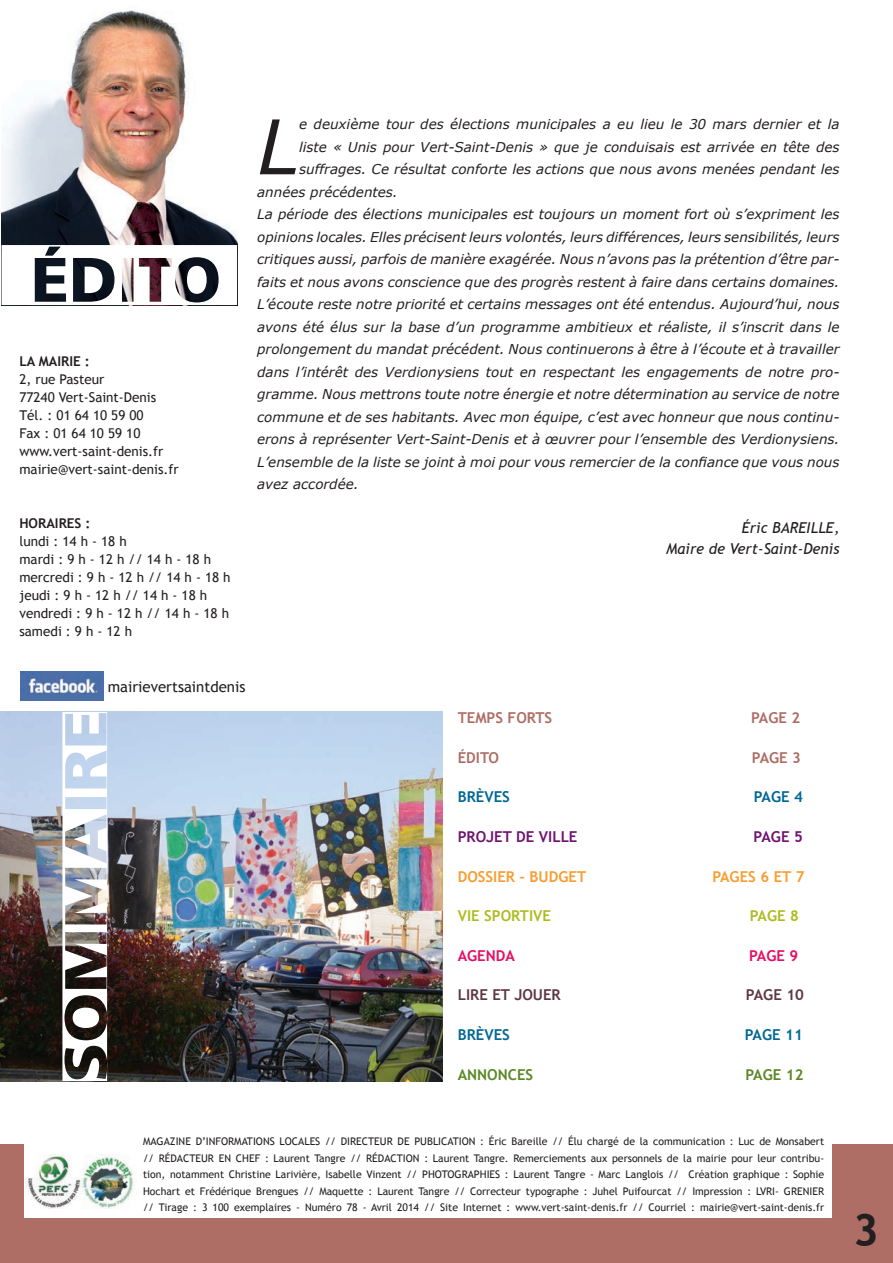
<style>
.page{position:relative;width:893px;height:1263px;background:#fff}
.page>*{position:absolute;margin:0;border:0;box-sizing:border-box;transform-origin:0 0}
.t1{font:italic 75.45px "Verdana";color:#231f20}
.t2{font:700 45px "Trebuchet MS";color:#231f20}
.t3{font:italic 15px/21px "Trebuchet MS";color:#231f20;text-align:right}
.t4{font:700 15px "Trebuchet MS";color:#ae6e65}
.t5{font:700 15px "Trebuchet MS";color:#006893}
.t6{font:700 15px "Trebuchet MS";color:#f89d31}
.t7{font:15px "Trebuchet MS";color:#231f20}
.t8{font:700 15px "Trebuchet MS";color:#711271}
.t9{font:700 15px "Trebuchet MS";color:#5e3744}
.t10{font:700 15px "Trebuchet MS";color:#aebc21}
.t11{font:700 15px "Trebuchet MS";color:#5c8727}
.t12{font:700 15px "Trebuchet MS";color:#e50f63}
.t13{font:italic 13.5px "Verdana";color:#231f20}
.t14{font:13.5px/18px "Trebuchet MS";color:#231f20}
.t15{font:700 13.5px "Trebuchet MS";color:#231f20}
.t16{font:10.5px/16.5px "Trebuchet MS";color:#231f20;text-align:justify}
</style>
<div class="page">
<img style="left:1px;top:711px;width:442px;height:370px">
<div style="left:0;top:1144px;width:893px;height:119px;background:#ae6e65"></div>
<div style="left:24px;top:1137px;width:808px;height:80px;background:#fff"></div>
<img style="left:2px;top:10px;width:235px;height:235px">
<img style="left:62px;top:712px;width:45px;height:369px">
<img style="left:26px;top:1154px;width:108px;height:54px">
<svg style="left:2px;top:245px;width:235px;height:58px"></svg>
<img style="left:20px;top:671px;width:83px;height:29px">
<p class="t15" style="left:19px;top:353px;width:72px">LA MAIRIE :</p>
<p class="t14" style="left:19px;top:370px;width:161px">2, rue Pasteur<br>77240 Vert-Saint-Denis<br>Tél. : 01 64 10 59 00<br>Fax : 01 64 10 59 10 www.vert-saint-denis.fr mairie@vert-saint-denis.fr</p>
<p class="t15" style="left:19px;top:515px;width:73px">HORAIRES :</p>
<p class="t14" style="left:19px;top:532px;width:213px">lundi : 14 h - 18 h<br>mardi : 9 h - 12 h // 14 h - 18 h mercredi : 9 h - 12 h // 14 h - 18 h jeudi : 9 h - 12 h // 14 h - 18 h vendredi : 9 h - 12 h // 14 h - 18 h samedi : 9 h - 12 h</p>
<h1 class="t1" style="left:257px;top:99px;width:43px">L</h1>
<p class="t13" style="left:299px;top:116px;width:542px">e deuxième tour des élections municipales a eu lieu le 30 mars dernier et la</p>
<p class="t13" style="left:299px;top:138px;width:542px">liste « Unis pour Vert-Saint-Denis » que je conduisais est arrivée en tête des</p>
<p class="t13" style="left:299px;top:161px;width:542px">suffrages. Ce résultat conforte les actions que nous avons menées pendant les</p>
<p class="t13" style="left:257px;top:183px;width:142px">années précédentes.</p>
<p class="t13" style="left:257px;top:206px;width:584px">La période des élections municipales est toujours un moment fort où s’expriment les</p>
<p class="t13" style="left:257px;top:228px;width:584px">opinions locales. Elles précisent leurs volontés, leurs différences, leurs sensibilités, leurs</p>
<p class="t13" style="left:257px;top:251px;width:584px">critiques aussi, parfois de manière exagérée. Nous n’avons pas la prétention d’être par-</p>
<p class="t13" style="left:257px;top:273px;width:584px">faits et nous avons conscience que des progrès restent à faire dans certains domaines.</p>
<p class="t13" style="left:257px;top:296px;width:584px">L’écoute reste notre priorité et certains messages ont été entendus. Aujourd’hui, nous</p>
<p class="t13" style="left:257px;top:318px;width:584px">avons été élus sur la base d’un programme ambitieux et réaliste, il s’inscrit dans le</p>
<p class="t13" style="left:257px;top:341px;width:584px">prolongement du mandat précédent. Nous continuerons à être à l’écoute et à travailler</p>
<p class="t13" style="left:257px;top:363px;width:584px">dans l’intérêt des Verdionysiens tout en respectant les engagements de notre pro-</p>
<p class="t13" style="left:257px;top:386px;width:584px">gramme. Nous mettrons toute notre énergie et notre détermination au service de notre</p>
<p class="t13" style="left:257px;top:408px;width:584px">commune et de ses habitants. Avec mon équipe, c’est avec honneur que nous continu-</p>
<p class="t13" style="left:257px;top:431px;width:584px">erons à représenter Vert-Saint-Denis et à œuvrer pour l’ensemble des Verdionysiens.</p>
<p class="t13" style="left:257px;top:453px;width:584px">L’ensemble de la liste se joint à moi pour vous remercier de la confiance que vous nous</p>
<p class="t13" style="left:257px;top:476px;width:103px">avez accordée.</p>
<p class="t3" style="left:666px;top:517px;width:175px">Éric BAREILLE,<br>Maire de Vert-Saint-Denis</p>
<p class="t7" style="left:108px;top:678px;width:139px">mairievertsaintdenis</p>
<p class="t4" style="left:458px;top:708px;width:96px">TEMPS FORTS</p>
<p class="t4" style="left:751px;top:708px;width:51px">PAGE 2</p>
<p class="t4" style="left:458px;top:748px;width:43px">ÉDITO</p>
<p class="t4" style="left:752px;top:748px;width:51px">PAGE 3</p>
<p class="t5" style="left:458px;top:787px;width:54px">BRÈVES</p>
<p class="t5" style="left:754px;top:787px;width:51px">PAGE 4</p>
<p class="t8" style="left:458px;top:827px;width:121px">PROJET DE VILLE</p>
<p class="t8" style="left:754px;top:827px;width:51px">PAGE 5</p>
<p class="t6" style="left:458px;top:867px;width:130px">DOSSIER - BUDGET</p>
<p class="t6" style="left:712px;top:867px;width:94px">PAGES 6 ET 7</p>
<p class="t10" style="left:458px;top:906px;width:95px">VIE SPORTIVE</p>
<p class="t10" style="left:750px;top:906px;width:51px">PAGE 8</p>
<p class="t12" style="left:458px;top:946px;width:59px">AGENDA</p>
<p class="t12" style="left:749px;top:946px;width:51px">PAGE 9</p>
<p class="t9" style="left:458px;top:985px;width:105px">LIRE ET JOUER</p>
<p class="t9" style="left:746px;top:985px;width:60px">PAGE 10</p>
<p class="t5" style="left:458px;top:1025px;width:54px">BRÈVES</p>
<p class="t5" style="left:745px;top:1025px;width:60px">PAGE 11</p>
<p class="t11" style="left:458px;top:1065px;width:77px">ANNONCES</p>
<p class="t11" style="left:745px;top:1065px;width:60px">PAGE 12</p>
<p class="t16" style="left:143px;top:1133px;width:683px">MAGAZINE D’INFORMATIONS LOCALES // DIRECTEUR DE PUBLICATION : Éric Bareille // Élu chargé de la communication : Luc de Monsabert // RÉDACTEUR EN CHEF : Laurent Tangre // RÉDACTION : Laurent Tangre. Remerciements aux personnels de la mairie pour leur contribu&shy;tion, notamment Christine Larivière, Isabelle Vinzent // PHOTOGRAPHIES : Laurent Tangre - Marc Langlois // Création graphique : Sophie Hochart et Frédérique Brengues // Maquette : Laurent Tangre // Correcteur typographe : Juhel Puifourcat // Impression : LVRI- GRENIER // Tirage : 3 100 exemplaires - Numéro 78 - Avril 2014 // Site Internet : www.vert-saint-denis.fr // Courriel : mairie@vert-saint-denis.fr</p>
<h2 class="t2" style="left:837px;top:1197px;width:43px">33</h2>
</div>
